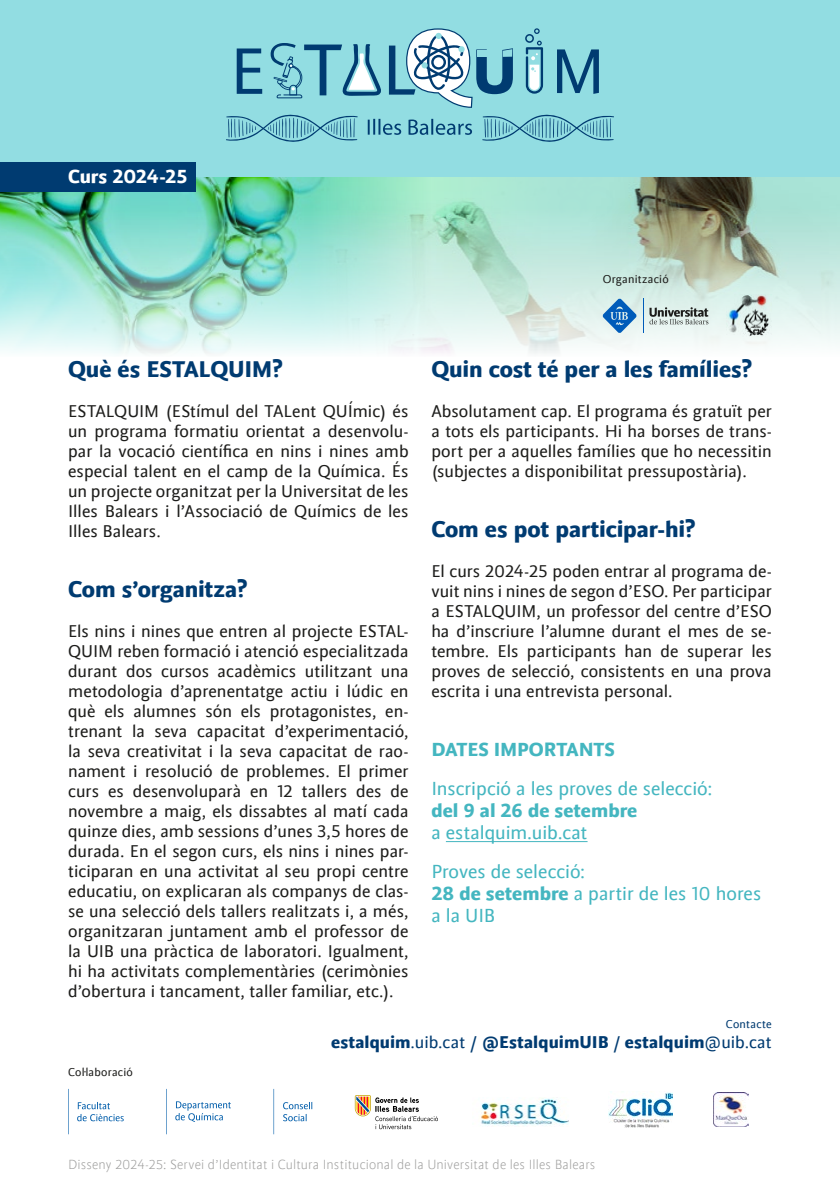
<style>
.page{position:relative;width:840px;height:1191px;background:#fff}
.page>*{position:absolute;margin:0;border:0;box-sizing:border-box;transform-origin:0 0}
.t1{font:700 24px "UI Bsans";letter-spacing:-.005em;color:#003b71}
.t2{font:20px/39px "UI Bsans";letter-spacing:-.005em;color:#44b6c0}
.t3{font:700 20px "UI Bsans";color:#44b6c0}
.t4{font:700 20px "UI Bsans";letter-spacing:-.01em;color:#fff}
.t5{font:18px/20px "UI Bsans";letter-spacing:.005em;color:#1d1d1b;text-align:justify}
.t6{font:700 18px "UI Bsans";color:#003b71}
.t7{font:300 14px "UI Bsans";letter-spacing:.01em;color:#9d9d9c}
.t8{font:12px "UI Bsans";letter-spacing:.015em;color:#1d1d1b}
.t9{font:12px "UI Bsans";letter-spacing:.02em;color:#003b71}
.s1{font-weight:700}
.s2{font-weight:400}
</style>
<div class="page">
<svg style="left:632px;top:177px;width:207px;height:168px;background:#b0c5b7"></svg>
<img style="left:0;top:177px;width:632px;height:177px">
<img style="left:726px;top:295px;width:45px;height:42px">
<hr style="left:642px;top:299px;width:1px;height:34px;background:#005cba">
<svg style="left:649px;top:307px;width:59px;height:17px"></svg>
<svg style="left:602px;top:298px;width:34px;height:35px"></svg>
<img style="left:480px;top:1098px;width:89px;height:28px">
<img style="left:608px;top:1092px;width:64px;height:35px">
<img style="left:713px;top:1092px;width:35px;height:35px">
<svg style="left:68px;top:1089px;width:56px;height:45px"></svg>
<svg style="left:273px;top:1089px;width:39px;height:45px"></svg>
<svg style="left:166px;top:1089px;width:65px;height:45px"></svg>
<svg style="left:354px;top:1095px;width:83px;height:34px"></svg>
<hr style="left:445px;top:841px;width:142px;height:1px;background:#44b6c0">
<div style="left:0;top:0;width:839px;height:177px;background:#92dde2"></div>
<svg style="left:226px;top:28px;width:388px;height:114px"></svg>
<div style="left:0;top:162px;width:196px;height:30px;background:#003b71"></div>
<p class="t4" style="left:68px;top:165px;width:121px">Curs 2024-25</p>
<p class="t8" style="left:602px;top:272px;width:67px">Organització</p>
<h1 class="t1" style="left:68px;top:354px;width:216px">Què és ESTALQUIM?</h1>
<p class="t5" style="left:68px;top:401px;width:342px">ESTALQUIM (EStímul del TALent QUÍmic) és un programa formatiu orientat a desenvolu&shy;par la vocació científica en nins i nines amb especial talent en el camp de la Química. És un projecte organitzat per la Universitat de les Illes Balears i l’Associació de Químics de les Illes Balears.</p>
<h1 class="t1" style="left:68px;top:574px;width:181px">Com s’organitza?</h1>
<p class="t5" style="left:68px;top:621px;width:342px">Els nins i nines que entren al projecte ESTAL-QUIM reben formació i atenció especialitzada durant dos cursos acadèmics utilitzant una metodologia d’aprenentatge actiu i lúdic en què els alumnes són els protagonistes, en&shy;trenant la seva capacitat d’experimentació, la seva creativitat i la seva capacitat de rao&shy;nament i resolució de problemes. El primer curs es desenvoluparà en 12 tallers des de novembre a maig, els dissabtes al matí cada quinze dies, amb sessions d’unes 3,5 hores de durada. En el segon curs, els nins i nines par&shy;ticiparan en una activitat al seu propi centre educatiu, on explicaran als companys de clas&shy;se una selecció dels tallers realitzats i, a més, organitzaran juntament amb el professor de la UIB una pràctica de laboratori. Igualment, hi ha activitats complementàries (cerimònies d’obertura i tancament, taller familiar, etc.).</p>
<h1 class="t1" style="left:431px;top:354px;width:322px">Quin cost té per a les famílies?</h1>
<p class="t5" style="left:431px;top:401px;width:342px">Absolutament cap. El programa és gratuït per a tots els participants. Hi ha borses de trans&shy;port per a aquelles famílies que ho necessitin (subjectes a disponibilitat pressupostària).</p>
<h1 class="t1" style="left:431px;top:514px;width:265px">Com es pot participar-hi?</h1>
<p class="t5" style="left:431px;top:561px;width:342px">El curs 2024-25 poden entrar al programa de&shy;vuit nins i nines de segon d’ESO. Per participar a ESTALQUIM, un professor del centre d’ESO ha d’inscriure l’alumne durant el mes de se&shy;tembre. Els participants han de superar les proves de selecció, consistents en una prova escrita i una entrevista personal.</p>
<p class="t3" style="left:431px;top:737px;width:185px">DATES IMPORTANTS</p>
<p class="t2" style="left:431px;top:768px;width:282px">Inscripció a les proves de selecció:</p>
<p class="t3" style="left:431px;top:798px;width:207px">del 9 al 26 de setembre</p>
<p class="t2" style="left:431px;top:812px;width:158px">a estalquim.uib.cat<br>Proves de selecció:</p>
<p class="t2" style="left:431px;top:882px;width:331px;line-height:22px"><span class="s1">28 de setembre</span> a partir de les 10 hores a la UIB</p>
<p class="t8" style="left:68px;top:1065px;width:66px">Col·laboració</p>
<p class="t9" style="left:725px;top:1017px;width:47px">Contacte</p>
<p class="t6" style="left:331px;top:1031px;width:442px">estalquim<span class="s2">.uib.cat /</span> @EstalquimUIB <span class="s2">/</span> estalquim<span class="s2">@uib.cat</span></p>
<p class="t7" style="left:68px;top:1156px;width:528px">Disseny 2024-25: Servei d’Identitat i Cultura Institucional de la Universitat de les Illes Balears</p>
</div>
